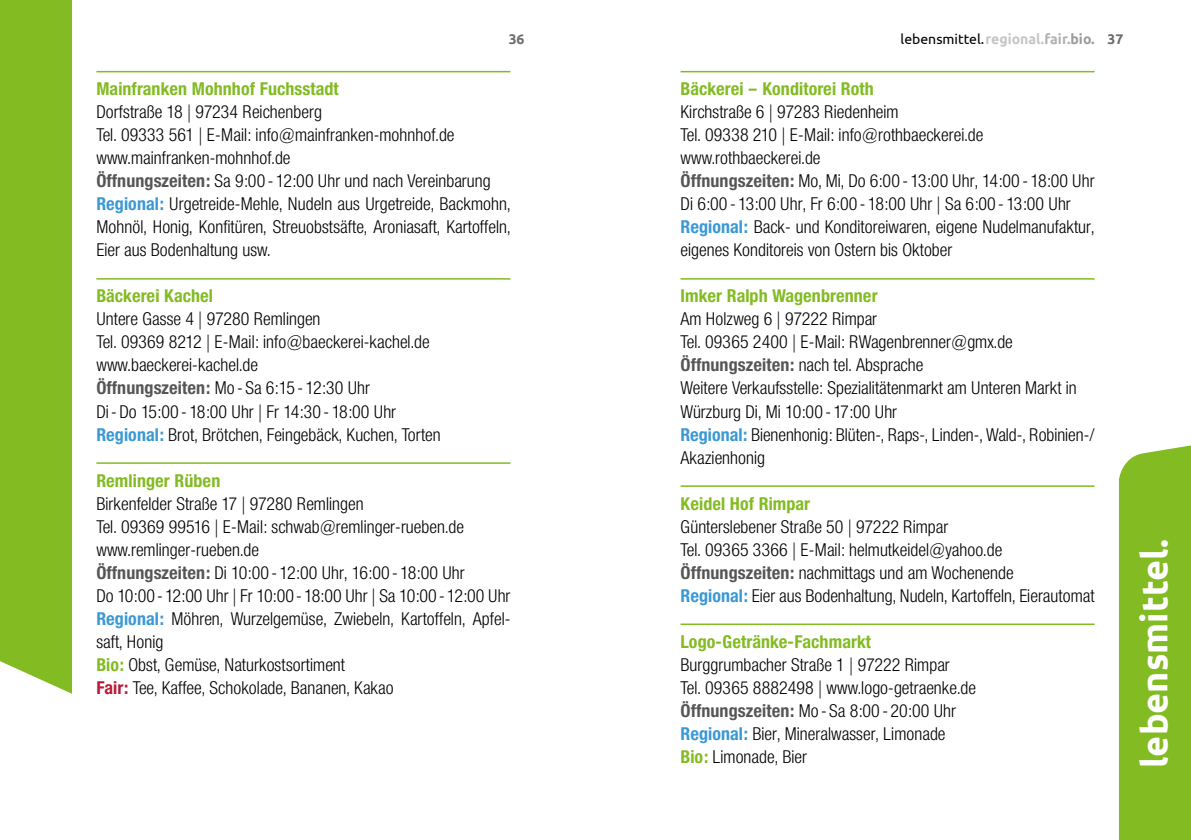
<style>
.page{position:relative;width:1191px;height:840px;background:#fff}
.page>*{position:absolute;margin:0;border:0;box-sizing:border-box;transform-origin:0 0}
.t1{font:700 36px "Ubuntu";color:#fff}
.t2{font:300 18px/23px "Neue Helvetica Condensed BQ";letter-spacing:.005em;color:#000}
.t3{font:700 18px "Neue Helvetica Condensed BQ";letter-spacing:.005em;color:#82bb22}
.t4{font:14px "Ubuntu";color:#000}
.t5{font:700 14px "Ubuntu";color:#6e6e6e}
.s1{font-weight:700;color:#c5c6c6}
.s2{font-weight:700;color:#b1b2b3}
.s3{font-weight:700;color:#9c9c9d}
.s4{font-weight:700;color:#6e6e6e}
.s5{font-weight:700;color:#565655}
.s6{font-weight:700;color:#3a98d4}
.s7{font-weight:700;color:#82bb22}
.s8{font-weight:700;color:#b61a36}
</style>
<div class="page">
<div style="left:1119px;top:445px;width:72px;height:394px;background:#82bb22"></div>
<div style="left:0;top:0;width:72px;height:693px;background:#82bb22"></div>
<hr style="left:96px;top:71px;width:414px;height:1px;background:#82bb22">
<hr style="left:96px;top:278px;width:414px;height:1px;background:#82bb22">
<hr style="left:96px;top:462px;width:414px;height:1px;background:#82bb22">
<hr style="left:680px;top:71px;width:414px;height:1px;background:#82bb22">
<hr style="left:680px;top:278px;width:414px;height:1px;background:#82bb22">
<hr style="left:680px;top:485px;width:414px;height:1px;background:#82bb22">
<hr style="left:680px;top:623px;width:414px;height:1px;background:#82bb22">
<p class="t5" style="left:509px;top:30px;width:17px">36</p>
<p class="t4" style="left:900px;top:30px;width:224px">lebensmittel.<span class="s1">regional.</span><span class="s2">fair.</span><span class="s3">bio.</span> <span class="s4">37</span></p>
<p class="t3" style="left:96px;top:78px;width:244px">Mainfranken Mohnhof Fuchsstadt</p>
<p class="t2" style="left:96px;top:100px;width:415px">Dorfstraße 18 | 97234 Reichenberg<br>Tel. 09333 561 | E-Mail: info@mainfranken-mohnhof.de www.mainfranken-mohnhof.de<br><span class="s5">Öffnungszeiten:</span> Sa 9:00 - 12:00 Uhr und nach Vereinbarung <span class="s6">Regional:</span> Urgetreide-Mehle, Nudeln aus Urgetreide, Backmohn, Mohnöl, Honig, Konfitüren, Streuobstsäfte, Aroniasaft, Kartoffeln, Eier aus Bodenhaltung usw.</p>
<p class="t3" style="left:96px;top:285px;width:118px">Bäckerei Kachel</p>
<p class="t2" style="left:96px;top:307px;width:346px">Untere Gasse 4 | 97280 Remlingen<br>Tel. 09369 8212 | E-Mail: info@baeckerei-kachel.de www.baeckerei-kachel.de<br><span class="s5">Öffnungszeiten:</span> Mo - Sa 6:15 - 12:30 Uhr<br>Di- Do 15:00 - 18:00 Uhr | Fr 14:30 - 18:00 Uhr <span class="s6">Regional:</span> Brot, Brötchen, Feingebäck, Kuchen, Torten</p>
<p class="t3" style="left:96px;top:469px;width:125px">Remlinger Rüben</p>
<p class="t2" style="left:96px;top:491px;width:415px">Birkenfelder Straße 17 | 97280 Remlingen<br>Tel. 09369 99516 | E-Mail: schwab@remlinger-rueben.de www.remlinger-rueben.de<br><span class="s5">Öffnungszeiten:</span> Di 10:00 - 12:00 Uhr, 16:00 - 18:00 Uhr<br>Do 10:00 - 12:00 Uhr | Fr 10:00 - 18:00 Uhr | Sa 10:00 - 12:00 Uhr <span class="s6">Regional:</span> Möhren, Wurzelgemüse, Zwiebeln, Kartoffeln, Apfel&shy;saft, Honig<br><span class="s7">Bio:</span> Obst, Gemüse, Naturkostsortiment<br><span class="s8">Fair:</span> Tee, Kaffee, Schokolade, Bananen, Kakao</p>
<p class="t3" style="left:680px;top:78px;width:195px">Bäckerei – Konditorei Roth</p>
<p class="t2" style="left:680px;top:100px;width:415px">Kirchstraße 6 | 97283 Riedenheim<br>Tel. 09338 210 | E-Mail: info@rothbaeckerei.de www.rothbaeckerei.de<br><span class="s5">Öffnungszeiten:</span> Mo, Mi, Do 6:00 - 13:00 Uhr, 14:00 - 18:00 Uhr Di 6:00 - 13:00 Uhr, Fr 6:00 - 18:00 Uhr | Sa 6:00 - 13:00 Uhr <span class="s6">Regional:</span> Back- und Konditoreiwaren, eigene Nudelmanufaktur, eigenes Konditoreis von Ostern bis Oktober</p>
<p class="t3" style="left:680px;top:285px;width:199px">Imker Ralph Wagenbrenner</p>
<p class="t2" style="left:680px;top:307px;width:415px">Am Holzweg 6 | 97222 Rimpar<br>Tel. 09365 2400 | E-Mail: RWagenbrenner@gmx.de <span class="s5">Öffnungszeiten:</span> nach tel. Absprache<br>Weitere Verkaufsstelle: Spezialitätenmarkt am Unteren Markt in Würzburg Di, Mi 10:00 - 17:00 Uhr<br><span class="s6">Regional:</span> Bienenhonig: Blüten-, Raps-, Linden-, Wald-, Robinien-/ Akazienhonig</p>
<p class="t3" style="left:680px;top:492px;width:131px">Keidel Hof Rimpar</p>
<p class="t2" style="left:680px;top:514px;width:415px">Günterslebener Straße 50 | 97222 Rimpar<br>Tel. 09365 3366 | E-Mail: helmutkeidel@yahoo.de <span class="s5">Öffnungszeiten:</span> nachmittags und am Wochenende<br><span class="s6">Regional:</span> Eier aus Bodenhaltung, Nudeln, Kartoffeln, Eierautomat</p>
<p class="t3" style="left:680px;top:630px;width:192px">Logo-Getränke-Fachmarkt</p>
<p class="t2" style="left:680px;top:653px;width:297px">Burggrumbacher Straße 1 | 97222 Rimpar<br>Tel. 09365 8882498 | www.logo-getraenke.de <span class="s5">Öffnungszeiten:</span> Mo - Sa 8:00 - 20:00 Uhr <span class="s6">Regional:</span> Bier, Mineralwasser, Limonade <span class="s7">Bio:</span> Limonade, Bier</p>
<h1 class="t1" style="left:1132px;top:767px;width:230px;rotate:-90deg">lebensmittel.</h1>
</div>
